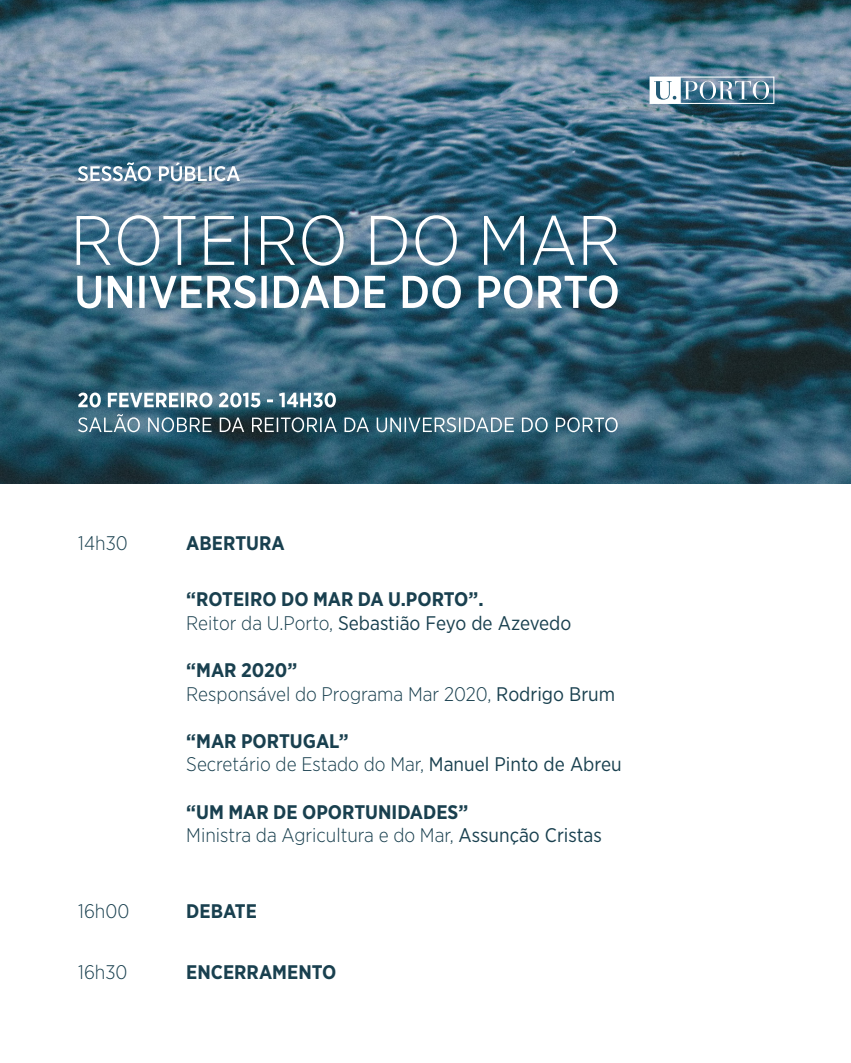
<style>
.page{position:relative;width:851px;height:1063px;background:#fff}
.page>*{position:absolute;margin:0;border:0;box-sizing:border-box;transform-origin:0 0}
.t1{font:300 19.65px "Gotham Narrow";color:#19404f}
.t2{font:700 19.65px "Gotham Narrow";color:#19404f}
.t3{font:19.65px "Gotham Narrow";color:#19404f}
.s1{font-weight:300}
.s2{font-weight:400}
</style>
<div class="page">
<img style="left:0;top:0;width:850px;height:483px">
<svg style="left:78px;top:414px;width:539px;height:18px;background:#5a7b89"></svg>
<svg style="left:78px;top:393px;width:258px;height:14px"></svg>
<svg style="left:78px;top:162px;width:162px;height:19px"></svg>
<svg style="left:77px;top:275px;width:540px;height:33px"></svg>
<svg style="left:77px;top:215px;width:540px;height:51px"></svg>
<svg style="left:649px;top:77px;width:125px;height:27px"></svg>
<p class="t1" style="left:78px;top:531px;width:51px">14h30</p>
<p class="t2" style="left:186px;top:530px;width:100px">ABERTURA</p>
<p class="t2" style="left:186px;top:587px;width:299px">“ROTEIRO DO MAR DA U.PORTO”.</p>
<p class="t3" style="left:186px;top:611px;width:386px"><span class="s1">Reitor da U.Porto,</span> Sebastião Feyo de Azevedo</p>
<p class="t2" style="left:186px;top:657px;width:112px">“MAR 2020”</p>
<p class="t1" style="left:186px;top:682px;width:430px">Responsável do Programa Mar 2020, <span class="s2">Rodrigo Brum</span></p>
<p class="t2" style="left:186px;top:728px;width:164px">“MAR PORTUGAL”</p>
<p class="t1" style="left:186px;top:752px;width:437px">Secretário de Estado do Mar, <span class="s2">Manuel Pinto de Abreu</span></p>
<p class="t2" style="left:186px;top:799px;width:283px">“UM MAR DE OPORTUNIDADES”</p>
<p class="t1" style="left:186px;top:823px;width:417px">Ministra da Agricultura e do Mar, <span class="s2">Assunção Cristas</span></p>
<p class="t1" style="left:78px;top:899px;width:53px">16h00</p>
<p class="t2" style="left:186px;top:898px;width:72px">DEBATE</p>
<p class="t1" style="left:78px;top:960px;width:51px">16h30</p>
<p class="t2" style="left:186px;top:959px;width:151px">ENCERRAMENTO</p>
</div>
